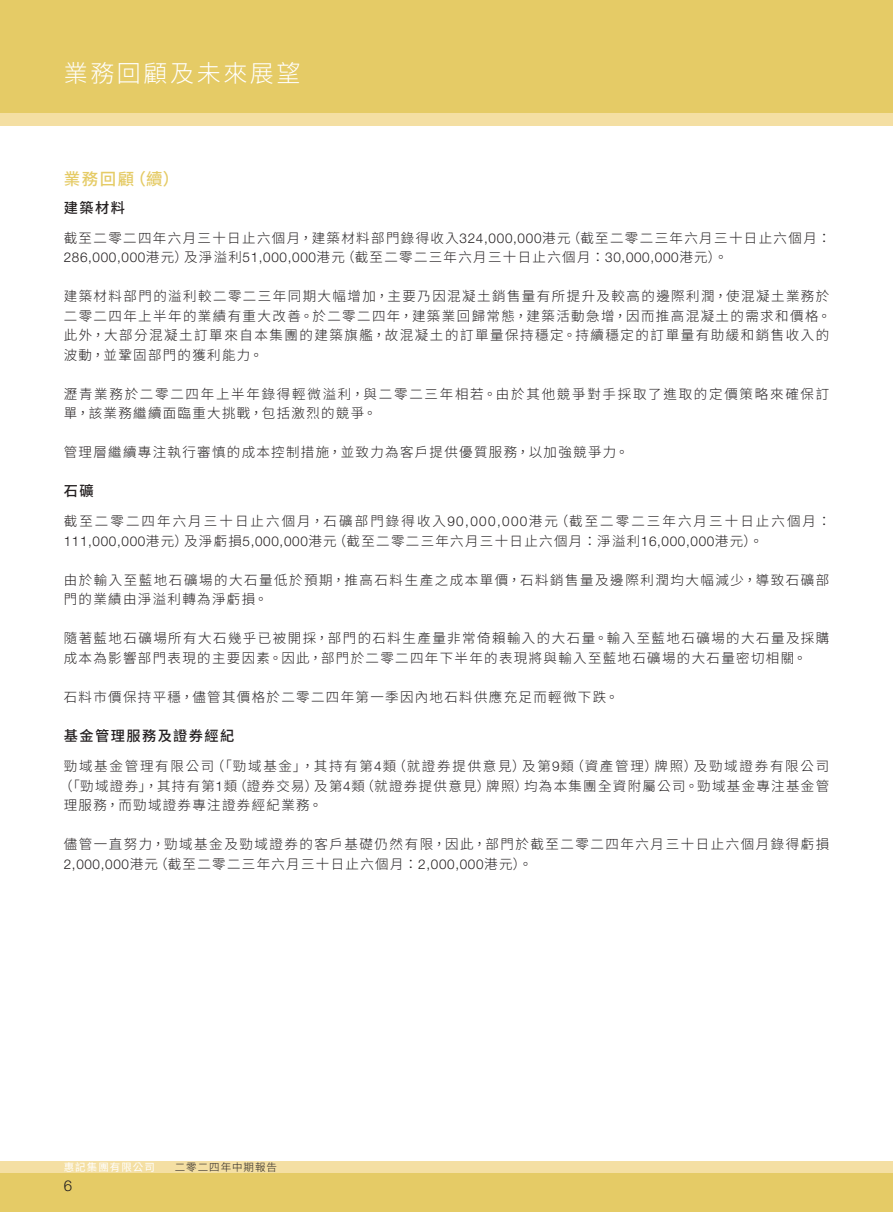
<style>
.page{position:relative;width:893px;height:1212px;background:#fff}
.page>*{position:absolute;margin:0;border:0;box-sizing:border-box;transform-origin:0 0}
.t1{font:300 24px "Source Han Sans TC";letter-spacing:.11em;color:#fff}
.Heading_1{font:500 16.5px "Source Han Sans TC";color:#e5cb66}
.t2{font:300 15px "Helvetica Neue LT Std";color:#231f20}
.Heading_2{font:500 14.25px "Source Han Sans TC";letter-spacing:.1em;color:#231f20}
.Body_Text{font:300 13.5px/19.5px "Source Han Sans TC";letter-spacing:.105em;color:#231f20}
.Body_Text-2{font:300 13.5px/19.5px "Source Han Sans TC";letter-spacing:.13em;color:#231f20}
.Body_Text-3{font:300 13.5px/19.5px "Source Han Sans TC";letter-spacing:.15em;color:#231f20}
.t3{font:300 10.5px "Source Han Sans TC";letter-spacing:.095em;color:#231f20}
.s1{font-family:"Helvetica Neue LT Std"}
.s2{font-weight:400;color:#fff}
</style>
<div class="page">
<div style="left:0;top:1161px;width:893px;height:13px;background:#f4dfa3"></div>
<div style="left:0;top:1174px;width:893px;height:38px;background:#e5cb66"></div>
<div style="left:0;top:0;width:893px;height:125px;background:#f4dfa3"></div>
<div style="left:0;top:0;width:893px;height:113px;background:#e5cb66"></div>
<h1 class="t1" style="left:64px;top:60px;width:238px">業務回顧及未來展望</h1>
<p class="Heading_1" style="left:64px;top:169px;width:117px">業務回顧（續）</p>
<p class="Heading_2" style="left:64px;top:199px;width:63px">建築材料</p>
<p class="Body_Text" style="left:64px;top:228px;width:769px">截至二零二四年六月三十日止六個月，建築材料部門錄得收入<span class="s1">324,000,000</span>港元（截至二零二三年六月三十日止六個月：<br><span class="s1">286,000,000</span>港元）及淨溢利<span class="s1">51,000,000</span>港元（截至二零二三年六月三十日止六個月：<span class="s1">30,000,000</span>港元）。</p>
<p class="Body_Text" style="left:64px;top:287px;width:769px">建築材料部門的溢利較二零二三年同期大幅增加，主要乃因混凝土銷售量有所提升及較高的邊際利潤，使混凝土業務於二零二四年上半年的業績有重大改善。於二零二四年，建築業回歸常態，建築活動急增，因而推高混凝土的需求和價格。此外，大部分混凝土訂單來自本集團的建築旗艦，故混凝土的訂單量保持穩定。持續穩定的訂單量有助緩和銷售收入的波動，並鞏固部門的獲利能力。</p>
<p class="Body_Text-2" style="left:64px;top:384px;width:767px">瀝青業務於二零二四年上半年錄得輕微溢利，與二零二三年相若。由於其他競爭對手採取了進取的定價策略來確保訂單，該業務繼續面臨重大挑戰，包括激烈的競爭。</p>
<p class="Body_Text" style="left:64px;top:443px;width:566px">管理層繼續專注執行審慎的成本控制措施，並致力為客戶提供優質服務，以加強競爭力。</p>
<p class="Heading_2" style="left:64px;top:483px;width:31px">石礦</p>
<p class="Body_Text-3" style="left:64px;top:512px;width:769px">截至二零二四年六月三十日止六個月，石礦部門錄得收入<span class="s1">90,000,000</span>港元（截至二零二三年六月三十日止六個月：<br><span class="s1">111,000,000</span>港元）及淨虧損<span class="s1">5,000,000</span>港元（截至二零二三年六月三十日止六個月：淨溢利<span class="s1">16,000,000</span>港元）。</p>
<p class="Body_Text" style="left:64px;top:570px;width:767px">由於輸入至藍地石礦場的大石量低於預期，推高石料生產之成本單價，石料銷售量及邊際利潤均大幅減少，導致石礦部門的業績由淨溢利轉為淨虧損。</p>
<p class="Body_Text" style="left:64px;top:629px;width:767px">隨著藍地石礦場所有大石幾乎已被開採，部門的石料生產量非常倚賴輸入的大石量。輸入至藍地石礦場的大石量及採購成本為影響部門表現的主要因素。因此，部門於二零二四年下半年的表現將與輸入至藍地石礦場的大石量密切相關。</p>
<p class="Body_Text" style="left:64px;top:687px;width:556px">石料市價保持平穩，儘管其價格於二零二四年第一季因內地石料供應充足而輕微下跌。</p>
<p class="Heading_2" style="left:64px;top:728px;width:172px">基金管理服務及證券經紀</p>
<p class="Body_Text-2" style="left:64px;top:757px;width:767px">勁域基金管理有限公司（「勁域基金」，其持有第<span class="s1">4</span>類（就證券提供意見）及第<span class="s1">9</span>類（資產管理）牌照）及勁域證券有限公司</p>
<p class="Body_Text" style="left:59px;top:776px;width:772px">（「勁域證券」，其持有第<span class="s1">1</span>類（證券交易）及第<span class="s1">4</span>類（就證券提供意見）牌照）均為本集團全資附屬公司。勁域基金專注基金管</p>
<p class="Body_Text" style="left:64px;top:796px;width:260px">理服務，而勁域證券專注證券經紀業務。</p>
<p class="Body_Text" style="left:64px;top:835px;width:767px">儘管一直努力，勁域基金及勁域證券的客戶基礎仍然有限，因此，部門於截至二零二四年六月三十日止六個月錄得虧損<br><span class="s1">2,000,000</span>港元（截至二零二三年六月三十日止六個月：<span class="s1">2,000,000</span>港元）。</p>
<p class="t3" style="left:64px;top:1161px;width:215px"><span class="s2">惠記集團有限公司</span>　　二零二四年中期報告</p>
<p class="t2" style="left:64px;top:1176px;width:10px">6</p>
</div>
